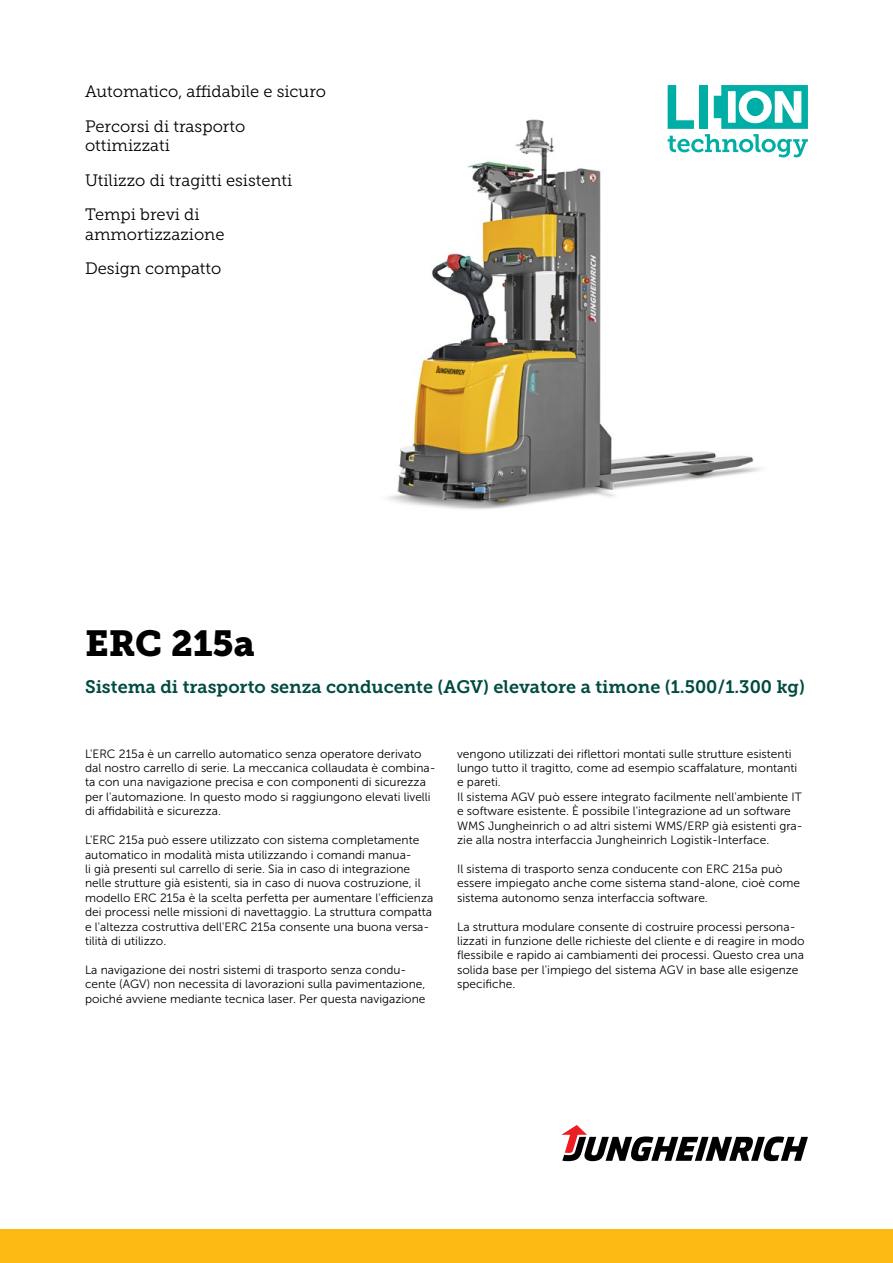
<style>
.page{position:relative;width:893px;height:1263px;background:#fff}
.page>*{position:absolute;margin:0;border:0;box-sizing:border-box;transform-origin:0 0}
.t1{font:36px "Museo JH Slab 900";color:#000}
.t2{font:18px "Museo JH Slab 700";color:#004b41}
.t3{font:16.5px/34.3px "Museo JH Slab 300";color:#000}
.t4{font:12px/14.4px "Museo JH Sans 300";color:#000}
</style>
<div class="page">
<div style="left:0;top:1229px;width:893px;height:34px;background:#fdb913"></div>
<svg style="left:561px;top:1125px;width:247px;height:36px"></svg>
<img style="left:388px;top:85px;width:411px;height:425px">
<svg style="left:668px;top:85px;width:140px;height:72px"></svg>
<h3 class="t3" style="left:85px;top:75px;width:243px">Automatico, affidabile e sicuro<br>Percorsi di trasporto</h3>
<h3 class="t3" style="left:85px;top:129px;width:209px">ottimizzati<br>Utilizzo di tragitti esistenti<br>Tempi brevi di</h3>
<h3 class="t3" style="left:85px;top:217px;width:141px">ammortizzazione<br>Design compatto</h3>
<h1 class="t1" style="left:85px;top:623px;width:171px">ERC 215a</h1>
<h2 class="t2" style="left:85px;top:677px;width:721px">Sistema di trasporto senza conducente (AGV) elevatore a timone (1.500/1.300 kg)</h2>
<p class="t4" style="left:85px;top:746px;width:352px">L'ERC 215a è un carrello automatico senza operatore derivato dal nostro carrello di serie. La meccanica collaudata è combina&shy;ta con una navigazione precisa e con componenti di sicurezza per l'automazione. In questo modo si raggiungono elevati livelli di affidabilità e sicurezza.</p>
<p class="t4" style="left:85px;top:833px;width:350px">L'ERC 215a può essere utilizzato con sistema completamente automatico in modalità mista utilizzando i comandi manua-<br>li già presenti sul carrello di serie. Sia in caso di integrazione nelle strutture già esistenti, sia in caso di nuova costruzione, il modello ERC 215a è la scelta perfetta per aumentare l'efficienza dei processi nelle missioni di navettaggio. La struttura compatta e l'altezza costruttiva dell'ERC 215a consente una buona versa&shy;tilità di utilizzo.</p>
<p class="t4" style="left:85px;top:962px;width:342px">La navigazione dei nostri sistemi di trasporto senza condu&shy;cente (AGV) non necessita di lavorazioni sulla pavimentazione, poiché avviene mediante tecnica laser. Per questa navigazione</p>
<p class="t4" style="left:457px;top:746px;width:347px">vengono utilizzati dei riflettori montati sulle strutture esistenti lungo tutto il tragitto, come ad esempio scaffalature, montanti e pareti.<br>Il sistema AGV può essere integrato facilmente nell'ambiente IT e software esistente. È possibile l'integrazione ad un software WMS Jungheinrich o ad altri sistemi WMS/ERP già esistenti gra&shy;zie alla nostra interfaccia Jungheinrich Logistik-Interface.</p>
<p class="t4" style="left:457px;top:862px;width:344px">Il sistema di trasporto senza conducente con ERC 215a può essere impiegato anche come sistema stand-alone, cioè come sistema autonomo senza interfaccia software.</p>
<p class="t4" style="left:457px;top:919px;width:349px">La struttura modulare consente di costruire processi persona&shy;lizzati in funzione delle richieste del cliente e di reagire in modo flessibile e rapido ai cambiamenti dei processi. Questo crea una solida base per l'impiego del sistema AGV in base alle esigenze specifiche.</p>
</div>
